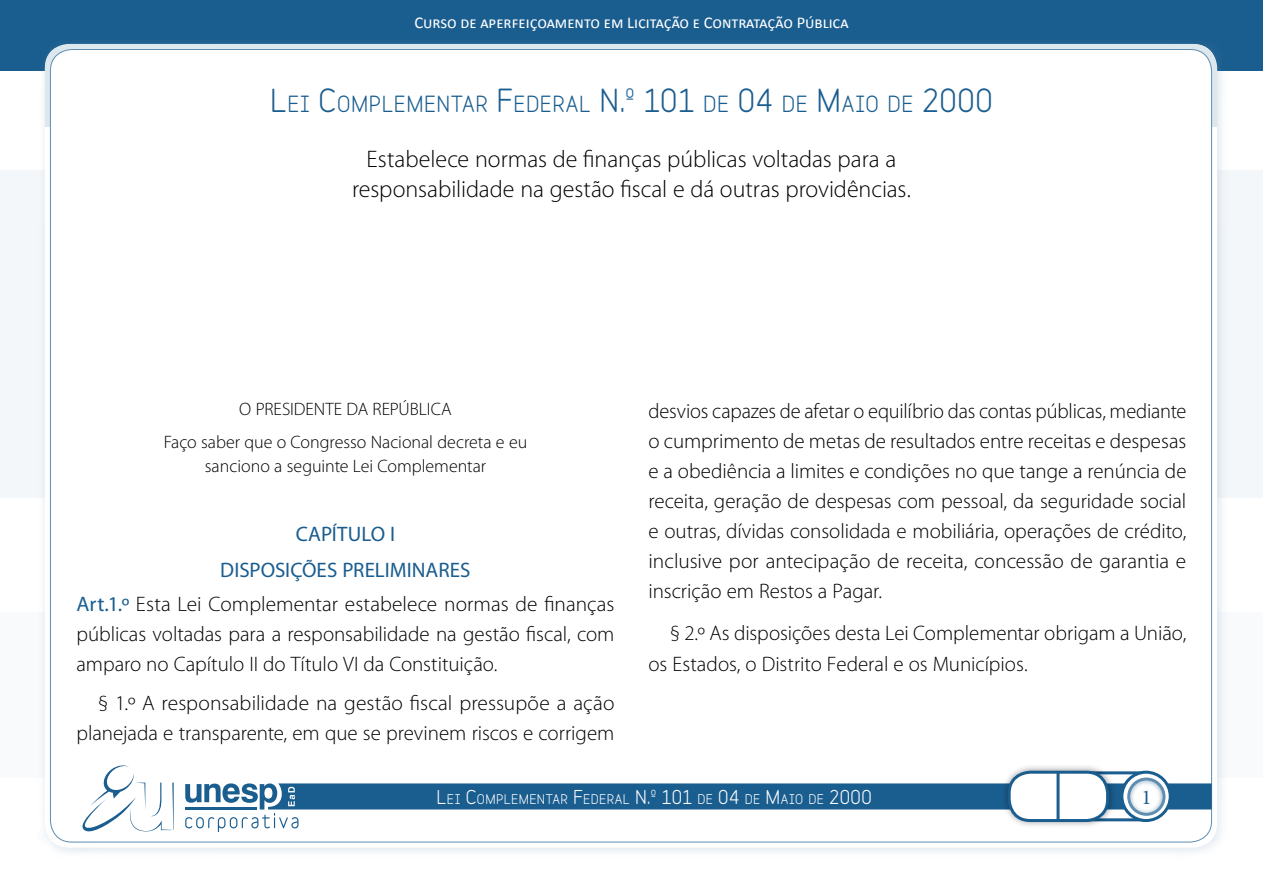
<style>
.page{position:relative;width:1263px;height:893px;background:#fff}
.page>*{position:absolute;margin:0;border:0;box-sizing:border-box;transform-origin:0 0}
.t1{font:300 24px/30px "Myriad Pro";color:#000;text-align:center}
.t2{font:300 21px/30px "Myriad Pro";color:#000}
.t3{font:700 21px "Variable";letter-spacing:.025em;color:#1a5d8f}
.t4{font:21px "Minion Pro";color:#1a5d8f}
.t5{font:300 18px/32.5px "Myriad Pro";letter-spacing:-.005em;color:#000;text-align:center}
.t6{font:700 18px "Variable";letter-spacing:.02em;color:#fff}
.t7{font:16.5px "Calibri";color:#fff}
.t8{font:700 12.6px "Variable";letter-spacing:.03em;color:#fff}
.s1{font-size:30px}
.s2{font-weight:400;color:#1a5d8f}
.s3{font-size:12.6px}
.s4{font-size:18px}
</style>
<div class="page">
<div style="left:0;top:0;width:1263px;height:71px;background:#1a5d8f"></div>
<div style="left:0;top:612px;width:1263px;height:166px;background:#f8fafc"></div>
<div style="left:0;top:170px;width:1263px;height:327px;background:#f4f7f9"></div>
<div style="left:37px;top:36px;width:1190px;height:822px;background:#6d95b4;opacity:.25"></div>
<svg style="left:45px;top:44px;width:1172px;height:83px;fill:#dde7ee"></svg>
<div style="left:50px;top:50px;width:1161px;height:792px;background:#fff;border-radius:21px"></div>
<svg style="left:185px;top:783px;width:1027px;height:49px"></svg>
<svg style="left:82px;top:765px;width:92px;height:67px"></svg>
<div style="left:1058px;top:771px;width:87px;height:50px;border:3px solid #1a5d8f"></div>
<svg style="left:1122px;top:772px;width:48px;height:48px"></svg>
<div style="left:1120px;top:771px;width:52px;height:51px;border:3px solid #1a5d8f;border-radius:50%"></div>
<div style="left:1000px;top:763px;width:116px;height:66px;background:#000;opacity:.4"></div>
<div style="left:1009px;top:772px;width:98px;height:48px;background:#fff;border-radius:21px"></div>
<div style="left:1008px;top:771px;width:101px;height:51px;border:3px solid #1a5d8f;border-radius:21px"></div>
<hr style="left:1056px;top:773px;width:3px;height:47px;background:#1a5d8f">
<div style="left:1127px;top:777px;width:38px;height:39px;border:3px solid #5f8db0;border-radius:50%"></div>
<div style="left:1117px;top:779px;width:58px;height:34px;background:#1a5d8f;opacity:.6"></div>
<p class="t7" style="left:414px;top:12px;width:436px">Curso de aperfeiçoamento em Licitação e Contratação Pública</p>
<p class="t3" style="left:270px;top:91px;width:724px"><span class="s1">L</span>EI <span class="s1">C</span>OMPLEMENTAR <span class="s1">F</span>EDERAL <span class="s1">N.</span><sup>º</sup> <span class="s1">101</span> DE <span class="s1">04</span> DE <span class="s1">M</span>AIO DE <span class="s1">2000</span></p>
<p class="t1" style="left:352px;top:145px;width:560px">Estabelece normas de finanças públicas voltadas para a responsabilidade na gestão fiscal e dá outras providências.</p>
<p class="t5" style="left:164px;top:393px;width:365px">O PRESIDENTE DA REPÚBLICA<br>Faço saber que o Congresso Nacional decreta e eu</p>
<p class="t5" style="left:205px;top:450px;width:283px">sanciono a seguinte Lei Complementar</p>
<p class="t2" style="left:77px;top:517px;width:539px;line-height:35px;text-align:center"><span class="s2">CAPÍTULO I<br>DISPOSIÇÕES PRELIMINARES<br>Art.1.º</span> Esta Lei Complementar estabelece normas de finanças</p>
<p class="t2" style="left:77px;top:620px;width:539px">públicas voltadas para a responsabilidade na gestão fiscal, com amparo no Capítulo II do Título VI da Constituição.</p>
<p class="t2" style="left:77px;top:688px;width:539px;text-align:right">§ 1.º A responsabilidade na gestão fiscal pressupõe a ação planejada e transparente, em que se previnem riscos e corrigem</p>
<p class="t2" style="left:648px;top:396px;width:539px;text-align:justify">desvios capazes de afetar o equilíbrio das contas públicas, mediante o cumprimento de metas de resultados entre receitas e despesas e a obediência a limites e condições no que tange a renúncia de receita, geração de despesas com pessoal, da seguridade social e outras, dívidas consolidada e mobiliária, operações de crédito, inclusive por antecipação de receita, concessão de garantia e inscrição em Restos a Pagar.</p>
<p class="t2" style="left:648px;top:619px;width:539px;text-indent:21px">§ 2.º As disposições desta Lei Complementar obrigam a União, os Estados, o Distrito Federal e os Municípios.</p>
<p class="t6" style="left:651px;top:786px;width:223px"><sup>º</sup> 101 <span class="s3">DE</span> 04 <span class="s3">DE</span> M <span class="s3">AIO DE</span> 2000</p>
<p class="t8" style="left:436px;top:791px;width:215px"><span class="s4">L</span>EI <span class="s4">C</span>OMPLEMENTAR <span class="s4">F</span>EDERAL <span class="s4">N.</span></p>
<p class="t4" style="left:1141px;top:783px;width:12px">1</p>
</div>
